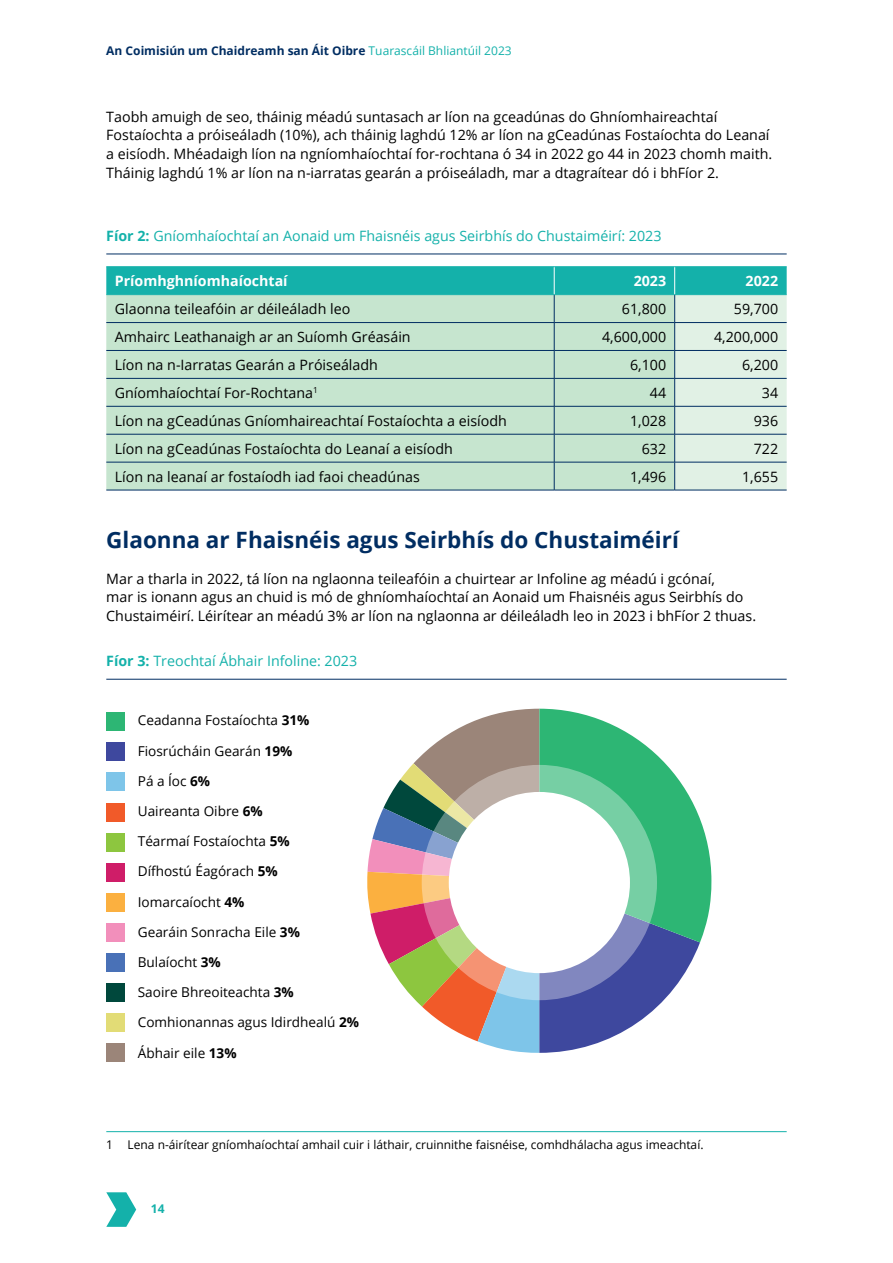
<style>
.page{position:relative;width:893px;height:1263px;background:#fff}
.page>*{position:absolute;margin:0;border:0;box-sizing:border-box;transform-origin:0 0}
.WRC_Sub_1_2024{font:700 22.5px "Open Sans";color:#002d62}
.WRC_body_2024{font:14.25px/18.8px "Open Sans";color:#000}
.WRC_body_2022{font:14.25px "Open Sans";color:#000}
.table_heading_1_2024{font:14.25px "Open Sans";color:#14b1aa}
.Table_head{font:700 14.25px "Open Sans";color:#fff}
.t1{font:13.65px "Open Sans";color:#000}
.WRC_footnotes{font:12px "Open Sans";color:#000}
.t2{font:700 12px "Open Sans";color:#002d62}
.t3{font:700 12px "Open Sans";color:#14b1aa}
.s1{font-weight:400;color:#14b1aa}
.s2{font-weight:700}
</style>
<div class="page">
<svg style="left:106px;top:1192px;width:30px;height:35px"></svg>
<hr style="left:106px;top:254px;width:681px;height:1px;background:#002d62">
<hr style="left:106px;top:490px;width:448px;height:1px;background:#002d62">
<hr style="left:554px;top:490px;width:121px;height:1px;background:#002d62">
<hr style="left:675px;top:490px;width:112px;height:1px;background:#002d62">
<svg style="left:106px;top:267px;width:681px;height:223px;background:#addaca"></svg>
<hr style="left:106px;top:266px;width:448px;height:1px;background:#14b1aa">
<hr style="left:554px;top:266px;width:121px;height:1px;background:#14b1aa">
<hr style="left:675px;top:266px;width:112px;height:1px;background:#14b1aa">
<hr style="left:106px;top:294px;width:448px;height:1px;background:#14b1aa">
<hr style="left:554px;top:294px;width:121px;height:1px;background:#14b1aa">
<hr style="left:675px;top:294px;width:112px;height:1px;background:#14b1aa">
<hr style="left:106px;top:679px;width:681px;height:1px;background:#002d62">
<svg style="left:367px;top:709px;width:344px;height:344px"></svg>
<svg style="left:422px;top:765px;width:235px;height:235px;background:#9fb2a9"></svg>
<div style="left:449px;top:792px;width:181px;height:181px;background:#fff;border-radius:50%"></div>
<div style="left:106px;top:712px;width:19px;height:19px;background:#2db674"></div>
<div style="left:106px;top:742px;width:19px;height:19px;background:#3e489e"></div>
<div style="left:106px;top:772px;width:19px;height:19px;background:#7ec5e9"></div>
<div style="left:106px;top:803px;width:19px;height:18px;background:#f15a29"></div>
<div style="left:106px;top:833px;width:19px;height:18px;background:#8dc63f"></div>
<div style="left:106px;top:863px;width:19px;height:19px;background:#cf1d68"></div>
<div style="left:106px;top:893px;width:19px;height:19px;background:#fbb040"></div>
<div style="left:106px;top:923px;width:19px;height:19px;background:#f28fbb"></div>
<div style="left:106px;top:953px;width:19px;height:19px;background:#4971b7"></div>
<div style="left:106px;top:983px;width:19px;height:19px;background:#00483c"></div>
<div style="left:106px;top:1013px;width:19px;height:19px;background:#e2dc76"></div>
<div style="left:106px;top:1043px;width:19px;height:19px;background:#9b8579"></div>
<hr style="left:106px;top:1131px;width:681px;height:1px;background:#14b1aa">
<p class="t2" style="left:106px;top:43px;width:407px">An Coimisiún um Chaidreamh san Áit Oibre <span class="s1">Tuarascáil Bhliantúil 2023</span></p>
<p class="WRC_body_2024" style="left:106px;top:107px;width:667px">Taobh amuigh de seo, tháinig méadú suntasach ar líon na gceadúnas do Ghníomhaireachtaí Fostaíochta a próiseáladh (10%), ach tháinig laghdú 12% ar líon na gCeadúnas Fostaíochta do Leanaí a eisíodh. Mhéadaigh líon na ngníomhaíochtaí for-rochtana ó 34 in 2022 go 44 in 2023 chomh maith.<br>Tháinig laghdú 1% ar líon na n-iarratas gearán a próiseáladh, mar a dtagraítear dó i bhFíor 2.</p>
<p class="table_heading_1_2024" style="left:106px;top:226px;width:557px"><span class="s2">Fíor 2:</span> Gníomhaíochtaí an Aonaid um Fhaisnéis agus Seirbhís do Chustaiméirí: 2023</p>
<p class="Table_head" style="left:115px;top:271px;width:174px">Príomhghníomhaíochtaí</p>
<p class="Table_head" style="left:634px;top:271px;width:34px">2023</p>
<p class="Table_head" style="left:746px;top:271px;width:34px">2022</p>
<p class="WRC_body_2022" style="left:115px;top:299px;width:237px">Glaonna teileafóin ar déileáladh leo</p>
<p class="WRC_body_2022" style="left:622px;top:299px;width:46px">61,800</p>
<p class="WRC_body_2022" style="left:734px;top:299px;width:46px">59,700</p>
<p class="WRC_body_2022" style="left:115px;top:327px;width:297px">Amhairc Leathanaigh ar an Suíomh Gréasáin</p>
<p class="WRC_body_2022" style="left:602px;top:327px;width:66px">4,600,000</p>
<p class="WRC_body_2022" style="left:714px;top:327px;width:66px">4,200,000</p>
<p class="WRC_body_2022" style="left:115px;top:355px;width:265px">Líon na n-Iarratas Gearán a Próiseáladh</p>
<p class="WRC_body_2022" style="left:630px;top:355px;width:38px">6,100</p>
<p class="WRC_body_2022" style="left:742px;top:355px;width:38px">6,200</p>
<p class="WRC_body_2022" style="left:115px;top:383px;width:204px">Gníomhaíochtaí For-Rochtana<sup>1</sup></p>
<p class="WRC_body_2022" style="left:650px;top:383px;width:18px">44</p>
<p class="WRC_body_2022" style="left:762px;top:383px;width:18px">34</p>
<p class="WRC_body_2022" style="left:115px;top:411px;width:394px">Líon na gCeadúnas Gníomhaireachtaí Fostaíochta a eisíodh</p>
<p class="WRC_body_2022" style="left:630px;top:411px;width:38px">1,028</p>
<p class="WRC_body_2022" style="left:754px;top:411px;width:26px">936</p>
<p class="WRC_body_2022" style="left:115px;top:439px;width:339px">Líon na gCeadúnas Fostaíochta do Leanaí a eisíodh</p>
<p class="WRC_body_2022" style="left:642px;top:439px;width:26px">632</p>
<p class="WRC_body_2022" style="left:754px;top:439px;width:26px">722</p>
<p class="WRC_body_2022" style="left:115px;top:467px;width:307px">Líon na leanaí ar fostaíodh iad faoi cheadúnas</p>
<p class="WRC_body_2022" style="left:630px;top:467px;width:38px">1,496</p>
<p class="WRC_body_2022" style="left:742px;top:467px;width:38px">1,655</p>
<p class="WRC_Sub_1_2024" style="left:106px;top:524px;width:574px">Glaonna ar Fhaisnéis agus Seirbhís do Chustaiméirí</p>
<p class="WRC_body_2024" style="left:106px;top:569px;width:651px">Mar a tharla in 2022, tá líon na nglaonna teileafóin a chuirtear ar Infoline ag méadú i gcónaí,<br>mar is ionann agus an chuid is mó de ghníomhaíochtaí an Aonaid um Fhaisnéis agus Seirbhís do<br>Chustaiméirí. Léirítear an méadú 3% ar líon na nglaonna ar déileáladh leo in 2023 i bhFíor 2 thuas.</p>
<p class="table_heading_1_2024" style="left:106px;top:651px;width:252px"><span class="s2">Fíor 3:</span> Treochtaí Ábhair Infoline: 2023</p>
<p class="t1" style="left:138px;top:711px;width:173px">Ceadanna Fostaíochta <span class="s2">31%</span></p>
<p class="t1" style="left:138px;top:741px;width:156px">Fiosrúcháin Gearán <span class="s2">19%</span></p>
<p class="t1" style="left:138px;top:771px;width:74px">Pá a Íoc <span class="s2">6%</span></p>
<p class="t1" style="left:138px;top:802px;width:126px">Uaireanta Oibre <span class="s2">6%</span></p>
<p class="t1" style="left:138px;top:832px;width:153px">Téarmaí Fostaíochta <span class="s2">5%</span></p>
<p class="t1" style="left:138px;top:862px;width:141px">Dífhostú Éagórach <span class="s2">5%</span></p>
<p class="t1" style="left:138px;top:892px;width:108px">Iomarcaíocht <span class="s2">4%</span></p>
<p class="t1" style="left:138px;top:922px;width:164px">Gearáin Sonracha Eile <span class="s2">3%</span></p>
<p class="t1" style="left:138px;top:953px;width:84px">Bulaíocht <span class="s2">3%</span></p>
<p class="t1" style="left:138px;top:983px;width:158px">Saoire Bhreoiteachta <span class="s2">3%</span></p>
<p class="t1" style="left:138px;top:1013px;width:223px">Comhionannas agus Idirdhealú <span class="s2">2%</span></p>
<p class="t1" style="left:138px;top:1043px;width:100px">Ábhair eile <span class="s2">13%</span></p>
<p class="WRC_footnotes" style="left:106px;top:1136px;width:599px">1 Lena n-áirítear gníomhaíochtaí amhail cuir i láthair, cruinnithe faisnéise, comhdhálacha agus imeachtaí.</p>
<p class="t3" style="left:151px;top:1200px;width:15px">14</p>
</div>
